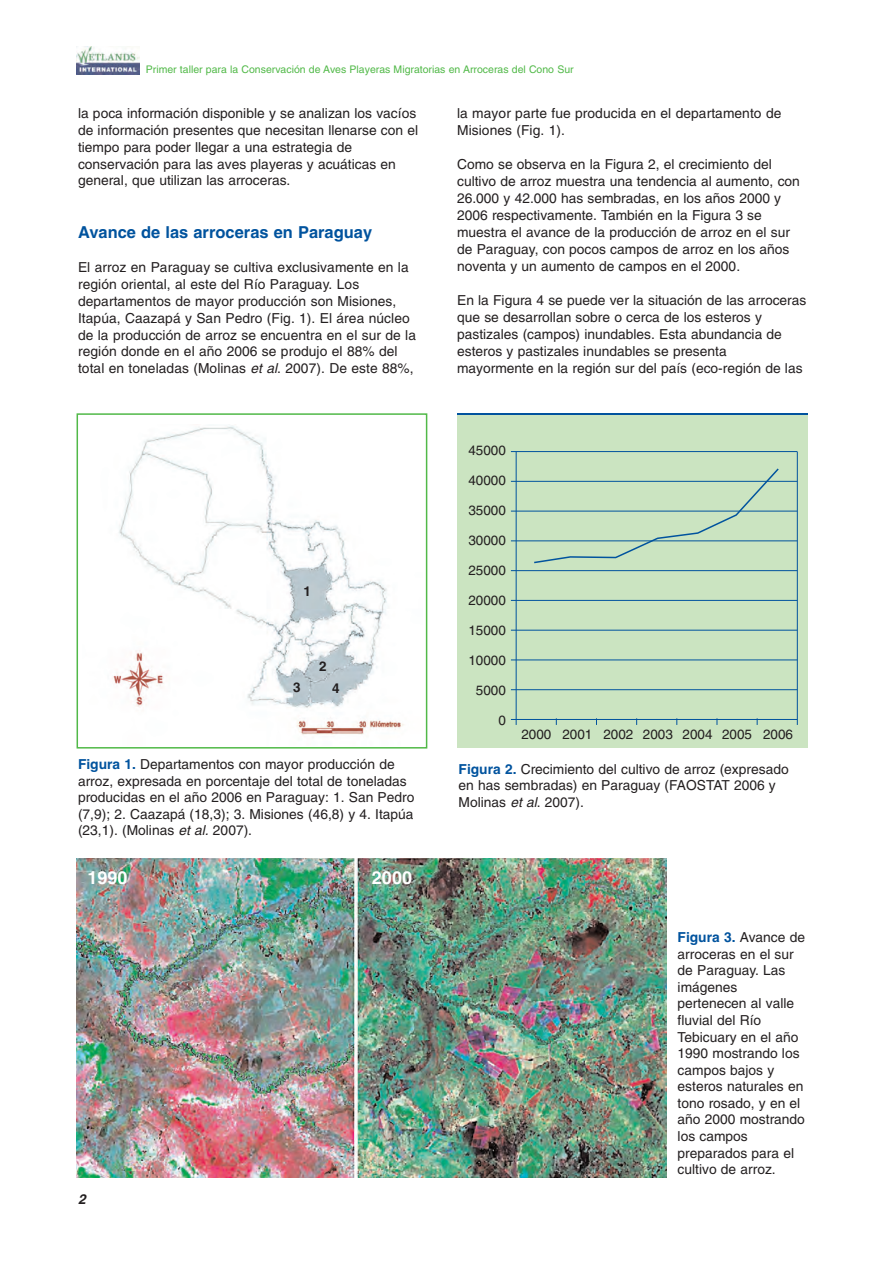
<style>
.page{position:relative;width:893px;height:1263px;background:#fff}
.page>*{position:absolute;margin:0;border:0;box-sizing:border-box;transform-origin:0 0}
.t1{font:700 18px "Helvetica";color:#fff}
.t2{font:700 16.5px "Helvetica";color:#01539e}
.t3{font:13.8px/16.5px "Helvetica";color:#231f20}
.t4{font:italic 700 13.8px "Helvetica";color:#231f20}
.t5{font:13.5px "Helvetica";color:#231f20}
.t6{font:700 13.5px "Helvetica";color:#231f20}
.t7{font:10.5px "Helvetica";color:#51b948}
.s1{font-style:italic}
.s2{font-weight:700;color:#01539e}
</style>
<div class="page">
<svg style="left:76px;top:57px;width:64px;height:18px"></svg>
<img style="left:76px;top:46px;width:63px;height:28px">
<img style="left:112px;top:425px;width:292px;height:310px">
<div style="left:77px;top:413px;width:350px;height:335px;border:2px solid #51b948"></div>
<div style="left:457px;top:414px;width:351px;height:333px;background:#cbe4c1"></div>
<hr style="left:457px;top:413px;width:351px;height:1px;background:#01539e">
<hr style="left:511px;top:451px;width:286px;height:1px;background:#01539e">
<hr style="left:511px;top:481px;width:286px;height:1px;background:#01539e">
<hr style="left:511px;top:511px;width:286px;height:1px;background:#01539e">
<hr style="left:511px;top:540px;width:286px;height:1px;background:#01539e">
<hr style="left:511px;top:570px;width:286px;height:1px;background:#01539e">
<hr style="left:511px;top:600px;width:286px;height:1px;background:#01539e">
<hr style="left:511px;top:630px;width:286px;height:1px;background:#01539e">
<hr style="left:511px;top:659px;width:286px;height:1px;background:#01539e">
<hr style="left:511px;top:689px;width:286px;height:1px;background:#01539e">
<hr style="left:511px;top:719px;width:286px;height:1px;background:#01539e">
<hr style="left:516px;top:452px;width:1px;height:273px;background:#01539e">
<hr style="left:797px;top:452px;width:1px;height:273px;background:#01539e">
<svg style="left:532px;top:468px;width:248px;height:96px"></svg>
<img style="left:77px;top:858px;width:589px;height:320px">
<p class="t7" style="left:146px;top:66px;width:429px">Primer taller para la Conservación de Aves Playeras Migratorias en Arroceras del Cono Sur</p>
<p class="t3" style="left:78px;top:106px;width:342px">la poca información disponible y se analizan los vacíos de información presentes que necesitan llenarse con el tiempo para poder llegar a una estrategia de conservación para las aves playeras y acuáticas en general, que utilizan las arroceras.</p>
<p class="t2" style="left:78px;top:225px;width:296px">Avance de las arroceras en Paraguay</p>
<p class="t3" style="left:78px;top:260px;width:340px">El arroz en Paraguay se cultiva exclusivamente en la región oriental, al este del Río Paraguay. Los departamentos de mayor producción son Misiones, Itapúa, Caazapá y San Pedro (Fig. 1). El área núcleo de la producción de arroz se encuentra en el sur de la región donde en el año 2006 se produjo el 88% del total en toneladas (Molinas <span class="s1">et al</span>. 2007). De este 88%,</p>
<p class="t6" style="left:304px;top:585px;width:9px">1</p>
<p class="t6" style="left:319px;top:661px;width:9px">2</p>
<p class="t6" style="left:293px;top:682px;width:9px">3</p>
<p class="t6" style="left:332px;top:683px;width:9px">4</p>
<p class="t3" style="left:78px;top:757px;width:338px"><span class="s2">Figura 1.</span> Departamentos con mayor producción de arroz, expresada en porcentaje del total de toneladas producidas en el año 2006 en Paraguay: 1. San Pedro (7,9); 2. Caazapá (18,3); 3. Misiones (46,8) y 4. Itapúa (23,1). (Molinas <span class="s1">et al.</span> 2007).</p>
<h1 class="t1" style="left:88px;top:870px;width:42px">1990</h1>
<h1 class="t1" style="left:372px;top:870px;width:42px">2000</h1>
<p class="t4" style="left:78px;top:1193px;width:9px">2</p>
<p class="t3" style="left:457px;top:106px;width:326px;line-height:17px">la mayor parte fue producida en el departamento de<br>Misiones (Fig. 1).</p>
<p class="t3" style="left:457px;top:157px;width:344px;line-height:17px">Como se observa en la Figura 2, el crecimiento del cultivo de arroz muestra una tendencia al aumento, con 26.000 y 42.000 has sembradas, en los años 2000 y 2006 respectivamente. También en la Figura 3 se muestra el avance de la producción de arroz en el sur de Paraguay, con pocos campos de arroz en los años noventa y un aumento de campos en el 2000.</p>
<p class="t3" style="left:457px;top:293px;width:351px;line-height:17px">En la Figura 4 se puede ver la situación de las arroceras que se desarrollan sobre o cerca de los esteros y pastizales (campos) inundables. Esta abundancia de esteros y pastizales inundables se presenta mayormente en la región sur del país (eco-región de las</p>
<p class="t5" style="left:468px;top:446px;width:39px">45000</p>
<p class="t5" style="left:468px;top:476px;width:39px">40000</p>
<p class="t5" style="left:468px;top:506px;width:39px">35000</p>
<p class="t5" style="left:468px;top:536px;width:39px">30000</p>
<p class="t5" style="left:468px;top:566px;width:39px">25000</p>
<p class="t5" style="left:468px;top:596px;width:39px">20000</p>
<p class="t5" style="left:468px;top:626px;width:39px">15000</p>
<p class="t5" style="left:468px;top:656px;width:39px">10000</p>
<p class="t5" style="left:476px;top:686px;width:32px">5000</p>
<p class="t5" style="left:498px;top:716px;width:9px">0</p>
<p class="t5" style="left:521px;top:729px;width:273px">2000 2001 2002 2003 2004 2005 2006</p>
<p class="t3" style="left:459px;top:762px;width:332px"><span class="s2">Figura 2.</span> Crecimiento del cultivo de arroz (expresado en has sembradas) en Paraguay (FAOSTAT 2006 y<br>Molinas <span class="s1">et al</span>. 2007).</p>
<p class="t3" style="left:678px;top:930px;width:129px"><span class="s2">Figura 3.</span> Avance de arroceras en el sur de Paraguay. Las imágenes pertenecen al valle fluvial del Río<br>Tebicuary en el año<br>1990 mostrando los campos bajos y esteros naturales en tono rosado, y en el año 2000 mostrando los campos preparados para el cultivo de arroz.</p>
</div>
